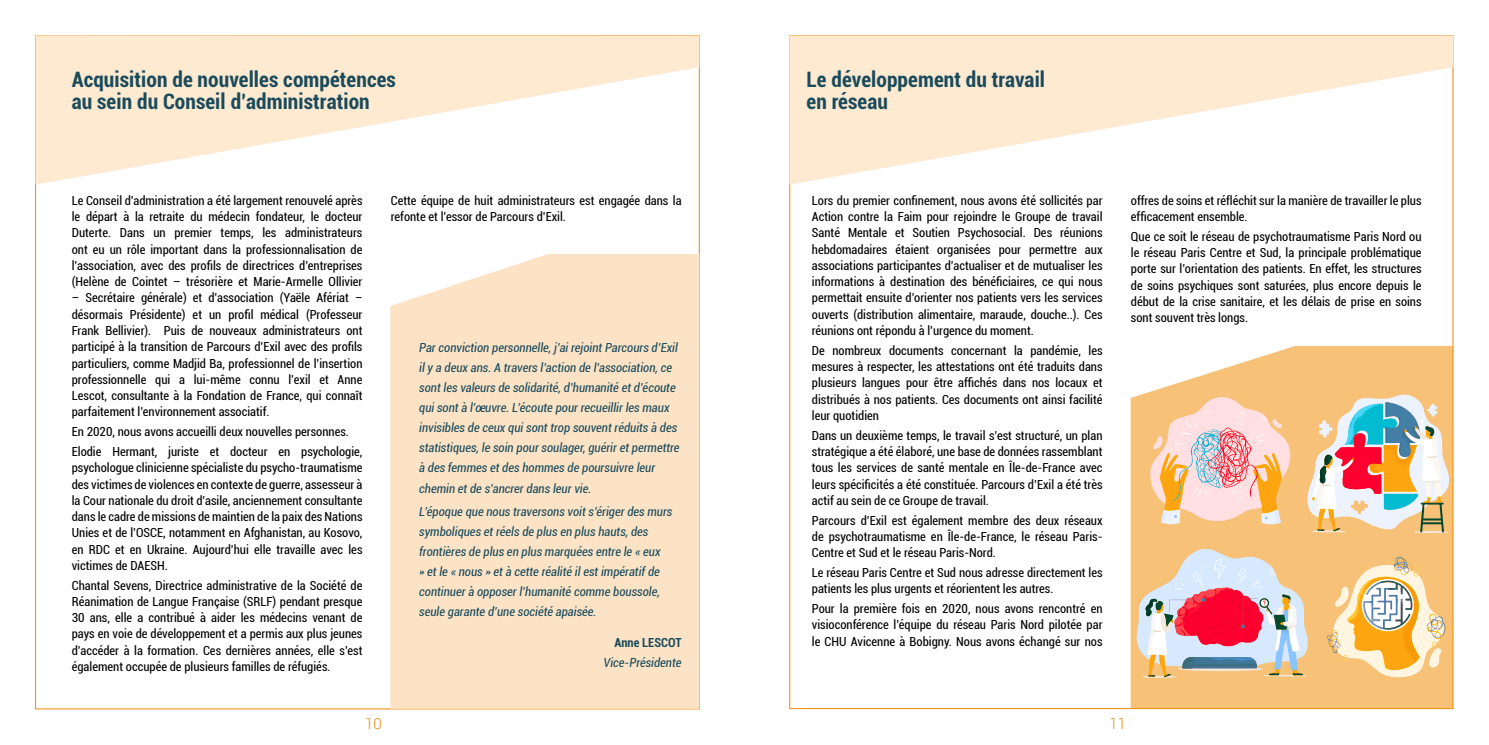
<style>
.page{position:relative;width:1489px;height:745px;background:#fff}
.page>*{position:absolute;margin:0;border:0;box-sizing:border-box;transform-origin:0 0}
.t1{font:700 condensed 21.25px/22.5px "Roboto";letter-spacing:.005em;color:#1a4b5b}
.t2{font:300 15px "Roboto";color:#f08a00}
.t3{font:condensed 12.5px/16.2px "Roboto";color:#000;text-align:justify}
.t4{font:italic condensed 12.5px/20px "Roboto";color:#1a4b5b}
.t5{font:700 condensed 12.5px "Roboto";color:#1a4b5b}
</style>
<div class="page">
<svg style="left:35px;top:36px;width:664px;height:148px;fill:#fee9d1"></svg>
<svg style="left:789px;top:36px;width:664px;height:148px;fill:#fee9d1"></svg>
<div style="left:390px;top:254px;width:309px;height:454px;background:#fde3c6"></div>
<svg style="left:1130px;top:346px;width:322px;height:362px;background:#ebc198"></svg>
<h1 class="t1" style="left:72px;top:67px;width:325px">Acquisition de nouvelles compétences au sein du Conseil d’administration</h1>
<h1 class="t1" style="left:806px;top:67px;width:240px">Le développement du travail en réseau</h1>
<p class="t3" style="left:72px;top:192px;width:292px">Le Conseil d’administration a été largement renouvelé après le départ à la retraite du médecin fondateur, le docteur Duterte. Dans un premier temps, les administrateurs ont eu un rôle important dans la professionnalisation de l’association, avec des profils de directrices d’entreprises (Helène de Cointet – trésorière et Marie-Armelle Ollivier</p>
<p class="t3" style="left:72px;top:289px;width:292px">– Secrétaire générale) et d’association (Yaële Afériat – désormais Présidente) et un profil médical (Professeur Frank Bellivier). Puis de nouveaux administrateurs ont participé à la transition de Parcours d’Exil avec des profils particuliers, comme Madjid Ba, professionnel de l’insertion professionnelle qui a lui-même connu l’exil et Anne Lescot, consultante à la Fondation de France, qui connaît parfaitement l’environnement associatif.</p>
<p class="t3" style="left:72px;top:421px;width:292px;line-height:19.8px">En 2020, nous avons accueilli deux nouvelles personnes.<br>Elodie Hermant, juriste et docteur en psychologie,</p>
<p class="t3" style="left:72px;top:459px;width:292px">psychologue clinicienne spécialiste du psycho-traumatisme des victimes de violences en contexte de guerre, assesseur à la Cour nationale du droit d’asile, anciennement consultante dans le cadre de missions de maintien de la paix des Nations Unies et de l’OSCE, notamment en Afghanistan, au Kosovo, en RDC et en Ukraine. Aujourd’hui elle travaille avec les victimes de DAESH.</p>
<p class="t3" style="left:72px;top:576px;width:292px">Chantal Sevens, Directrice administrative de la Société de Réanimation de Langue Française (SRLF) pendant presque 30 ans, elle a contribué à aider les médecins venant de pays en voie de développement et a permis aux plus jeunes d’accéder à la formation. Ces dernières années, elle s’est également occupée de plusieurs familles de réfugiés.</p>
<p class="t3" style="left:391px;top:192px;width:292px">Cette équipe de huit administrateurs est engagée dans la refonte et l’essor de Parcours d’Exil.</p>
<p class="t4" style="left:419px;top:337px;width:262px">Par conviction personnelle, j’ai rejoint Parcours d’Exil il y a deux ans. A travers l’action de l’association, ce sont les valeurs de solidarité, d’humanité et d’écoute qui sont à l’œuvre. L’écoute pour recueillir les maux invisibles de ceux qui sont trop souvent réduits à des statistiques, le soin pour soulager, guérir et permettre à des femmes et des hommes de poursuivre leur chemin et de s’ancrer dans leur vie.</p>
<p class="t4" style="left:419px;top:501px;width:255px">L’époque que nous traversons voit s’ériger des murs symboliques et réels de plus en plus hauts, des frontières de plus en plus marquées entre le « eux<br>» et le « nous » et à cette réalité il est impératif de continuer à opposer l’humanité comme boussole, seule garante d’une société apaisée.</p>
<p class="t5" style="left:614px;top:633px;width:48px">Anne LESCOT</p>
<p class="t4" style="left:603px;top:651px;width:79px">Vice-Présidente</p>
<p class="t3" style="left:811px;top:192px;width:292px">Lors du premier confinement, nous avons été sollicités par Action contre la Faim pour rejoindre le Groupe de travail Santé Mentale et Soutien Psychosocial. Des réunions hebdomadaires étaient organisées pour permettre aux associations participantes d’actualiser et de mutualiser les informations à destination des bénéficiaires, ce qui nous permettait ensuite d’orienter nos patients vers les services ouverts (distribution alimentaire, maraude, douche..). Ces réunions ont répondu à l’urgence du moment.</p>
<p class="t3" style="left:811px;top:341px;width:292px">De nombreux documents concernant la pandémie, les mesures à respecter, les attestations ont été traduits dans plusieurs langues pour être affichés dans nos locaux et distribués à nos patients. Ces documents ont ainsi facilité leur quotidien</p>
<p class="t3" style="left:811px;top:426px;width:292px">Dans un deuxième temps, le travail s’est structuré, un plan stratégique a été élaboré, une base de données rassemblant tous les services de santé mentale en Île-de-France avec leurs spécificités a été constituée. Parcours d’Exil a été très actif au sein de ce Groupe de travail.</p>
<p class="t3" style="left:811px;top:511px;width:292px">Parcours d’Exil est également membre des deux réseaux de psychotraumatisme en Île-de-France, le réseau Paris-Centre et Sud et le réseau Paris-Nord.</p>
<p class="t3" style="left:811px;top:563px;width:292px">Le réseau Paris Centre et Sud nous adresse directement les patients les plus urgents et réorientent les autres.</p>
<p class="t3" style="left:811px;top:599px;width:292px">Pour la première fois en 2020, nous avons rencontré en visioconférence l’équipe du réseau Paris Nord pilotée par le CHU Avicenne à Bobigny. Nous avons échangé sur nos</p>
<p class="t3" style="left:1130px;top:192px;width:292px">offres de soins et réfléchit sur la manière de travailler le plus efficacement ensemble.</p>
<p class="t3" style="left:1130px;top:228px;width:292px">Que ce soit le réseau de psychotraumatisme Paris Nord ou le réseau Paris Centre et Sud, la principale problématique porte sur l’orientation des patients. En effet, les structures de soins psychiques sont saturées, plus encore depuis le début de la crise sanitaire, et les délais de prise en soins sont souvent très longs.</p>
<p class="t2" style="left:365px;top:712px;width:18px">10</p>
<p class="t2" style="left:1109px;top:712px;width:18px">11</p>
</div>
